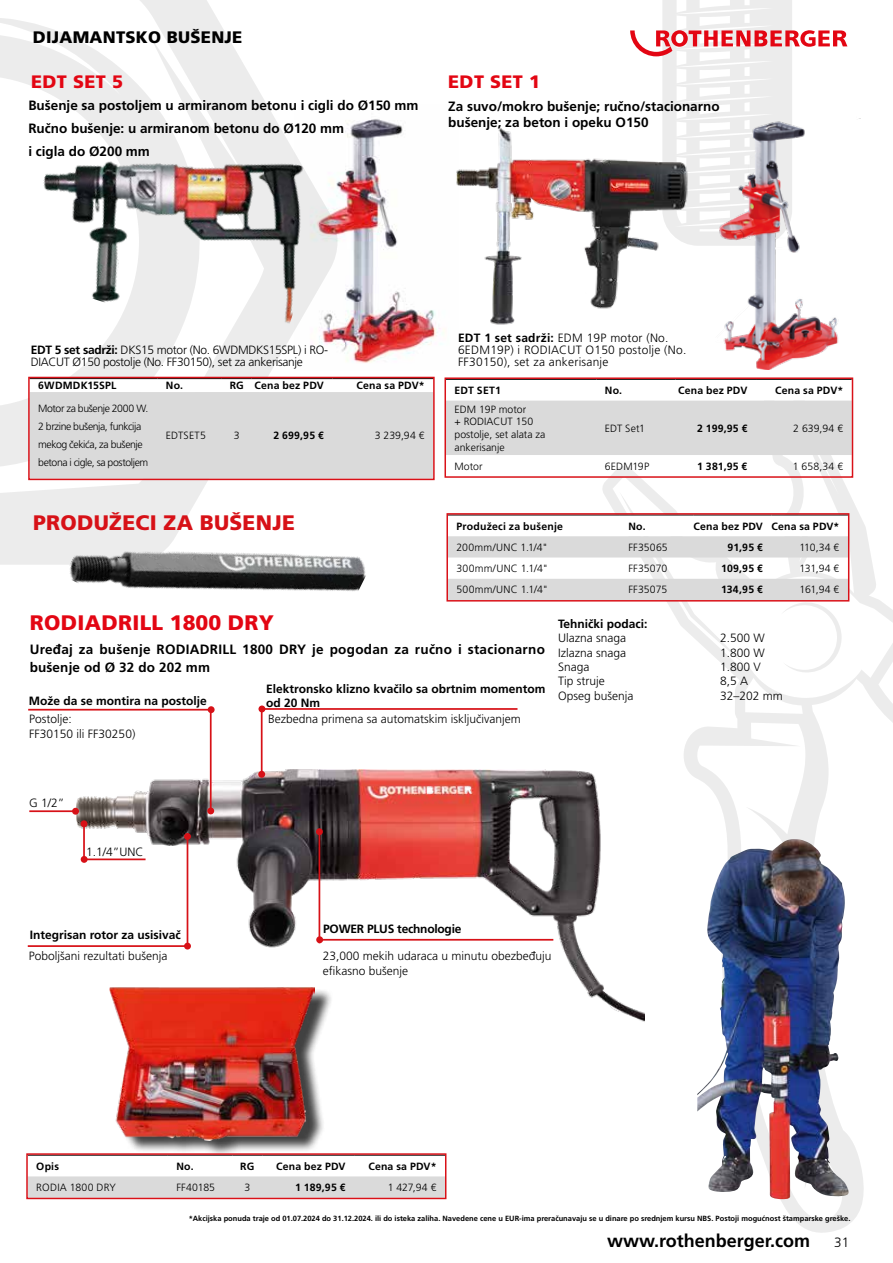
<style>
.page{position:relative;width:893px;height:1263px;background:#fff}
.page>*{position:absolute;margin:0;border:0;box-sizing:border-box;transform-origin:0 0}
.t1{font:21px "Frutiger CE Black";letter-spacing:.015em;color:#d71117}
.t2{font:21px "Frutiger CE Black";letter-spacing:.015em;color:#e30613}
.t3{font:700 18px "Frutiger CE";color:#000}
.t4{font:18px "Frutiger CE Black";letter-spacing:.02em;color:#e30613}
.t5{font:16.65px "Frutiger CE Black";letter-spacing:.015em;color:#000}
.t6{font:700 13.5px/23px "Frutiger CE";color:#000}
.t7{font:700 13.5px/18px "Frutiger CE";letter-spacing:.02em;color:#000}
.t8{font:13.5px "Frutiger CE Light";color:#000}
.t9{font:12px/14.4px "Frutiger CE Light";color:#000}
.t10{font:700 12px/14.4px "Frutiger CE";color:#000}
.t11{font:12px/12px "Frutiger CE Light";letter-spacing:-.025em;color:#000}
.t12{font:12px/12px "Frutiger CE Light";letter-spacing:.02em;color:#000}
.t13{font:700 12px "Frutiger CE";letter-spacing:-.02em;color:#000}
.t14{font:700 10.5px "Frutiger CE";letter-spacing:.02em;color:#000}
.t15{font:10.5px/12.6px "Frutiger CE Light";color:#000}
.t16{font:10.5px/18px "Frutiger CE Light";letter-spacing:-.04em;color:#000}
.t17{font:10.5px "Frutiger CE Light";letter-spacing:.025em;color:#000}
.t18{font:700 7.5px "Frutiger CE";color:#000}
.s1{font-family:"Frutiger CE";font-weight:700}
</style>
<div class="page">
<svg style="left:652px;top:0;width:140px;height:246px;fill:#ececec"></svg>
<svg style="left:602px;top:383px;width:291px;height:850px"></svg>
<svg style="left:0;top:0;width:339px;height:565px"></svg>
<svg style="left:0;top:17px;width:200px;height:453px"></svg>
<svg style="left:630px;top:30px;width:217px;height:26px"></svg>
<img style="left:14px;top:92px;width:323px;height:266px">
<img style="left:295px;top:105px;width:150px;height:266px">
<img style="left:716px;top:117px;width:145px;height:252px">
<img style="left:456px;top:122px;width:241px;height:203px">
<svg style="left:31px;top:380px;width:401px;height:97px"></svg>
<div style="left:28px;top:377px;width:407px;height:103px;border:2px solid #d91118"></div>
<svg style="left:447px;top:383px;width:403px;height:72px"></svg>
<div style="left:444px;top:377px;width:409px;height:101px;border:2px solid #d91118"></div>
<img style="left:64px;top:443px;width:308px;height:148px">
<div style="left:114px;top:988px;width:219px;height:168px;background:#000;opacity:.75"></div>
<img style="left:114px;top:1031px;width:201px;height:109px">
<img style="left:77px;top:769px;width:567px;height:262px">
<hr style="left:187px;top:836px;width:1px;height:112px;background:#d71117">
<div style="left:184px;top:833px;width:7px;height:7px;background:#d71117;border-radius:50%"></div>
<hr style="left:28px;top:945px;width:159px;height:2px;background:#d71117">
<div style="left:184px;top:943px;width:7px;height:6px;background:#d71117;border-radius:50%"></div>
<hr style="left:319px;top:832px;width:1px;height:111px;background:#d71117">
<div style="left:316px;top:828px;width:7px;height:7px;background:#d71117;border-radius:50%"></div>
<hr style="left:320px;top:939px;width:233px;height:2px;background:#d71117">
<div style="left:316px;top:936px;width:7px;height:7px;background:#d71117;border-radius:50%"></div>
<hr style="left:261px;top:710px;width:2px;height:64px;background:#d71117">
<div style="left:258px;top:771px;width:7px;height:7px;background:#d71117;border-radius:50%"></div>
<hr style="left:262px;top:708px;width:255px;height:2px;background:#d71117">
<div style="left:258px;top:705px;width:7px;height:7px;background:#d71117;border-radius:50%"></div>
<hr style="left:28px;top:709px;width:183px;height:1px;background:#d71117">
<div style="left:208px;top:706px;width:7px;height:7px;background:#d71117;border-radius:50%"></div>
<hr style="left:210px;top:710px;width:2px;height:101px;background:#d71117">
<div style="left:207px;top:807px;width:7px;height:7px;background:#d71117;border-radius:50%"></div>
<hr style="left:83px;top:824px;width:2px;height:37px;background:#d71117">
<div style="left:81px;top:820px;width:6px;height:7px;background:#d71117;border-radius:50%"></div>
<hr style="left:84px;top:858px;width:62px;height:2px;background:#d71117">
<div style="left:81px;top:856px;width:7px;height:7px;background:#d71117;border-radius:50%"></div>
<hr style="left:29px;top:810px;width:47px;height:2px;background:#d71117">
<div style="left:72px;top:808px;width:7px;height:7px;background:#d71117;border-radius:50%"></div>
<div style="left:29px;top:1176px;width:414px;height:20px;background:#dadada"></div>
<div style="left:26px;top:1153px;width:420px;height:46px;border:2px solid #d91118"></div>
<img style="left:697px;top:839px;width:152px;height:360px">
<svg style="left:448px;top:491px;width:400px;height:182px"></svg>
<div style="left:446px;top:513px;width:403px;height:88px;border:2px solid #d91118"></div>
<h3 class="t5" style="left:33px;top:28px;width:211px">DIJAMANTSKO BUŠENJE</h3>
<h2 class="t4" style="left:31px;top:72px;width:93px">EDT SET 5</h2>
<p class="t6" style="left:28px;top:94px;width:392px">Bušenje sa postoljem u armiranom betonu i cigli do Ø150 mm<br>Ručno bušenje: u armiranom betonu do Ø120 mm<br>i cigla do Ø200 mm</p>
<h2 class="t4" style="left:448px;top:72px;width:93px">EDT SET 1</h2>
<p class="t6" style="left:448px;top:98px;width:273px;line-height:16.5px">Za suvo/mokro bušenje; ručno/stacionarno bušenje; za beton i opeku O150</p>
<p class="t11" style="left:31px;top:344px;width:299px"><span class="s1">EDT 5 set sadrži:</span> DKS15 motor (No. 6WDMDKS15SPL) i RO-<br>DIACUT Ø150 postolje (No. FF30150), set za ankerisanje</p>
<p class="t14" style="left:38px;top:380px;width:80px">6WDMDK15SPL</p>
<p class="t14" style="left:166px;top:380px;width:19px">No.</p>
<p class="t14" style="left:230px;top:380px;width:96px">RG Cena bez PDV</p>
<p class="t14" style="left:356px;top:380px;width:70px">Cena sa PDV*</p>
<p class="t16" style="left:38px;top:400px;width:112px">Motor za bušenje 2000 W.<br>2 brzine bušenja, funkcija mekog čekića, za bušenje betona i cigle, sa postoljem</p>
<p class="t15" style="left:166px;top:429px;width:41px">EDTSET5</p>
<p class="t15" style="left:234px;top:429px;width:7px">3</p>
<p class="t14" style="left:273px;top:430px;width:52px">2 699,95 €</p>
<p class="t15" style="left:375px;top:429px;width:51px">3 239,94 €</p>
<p class="t12" style="left:458px;top:332px;width:230px"><span class="s1">EDT 1 set sadrži:</span> EDM 19P motor (No.<br>6EDM19P) i RODIACUT O150 postolje (No.<br>FF30150), set za ankerisanje</p>
<p class="t14" style="left:454px;top:384px;width:48px">EDT SET1</p>
<p class="t14" style="left:605px;top:384px;width:19px">No.</p>
<p class="t14" style="left:678px;top:384px;width:71px">Cena bez PDV</p>
<p class="t14" style="left:775px;top:384px;width:70px">Cena sa PDV*</p>
<p class="t15" style="left:454px;top:403px;width:93px">EDM 19P motor<br>+ RODIACUT 150 postolje, set alata za ankerisanje</p>
<p class="t15" style="left:605px;top:422px;width:42px">EDT Set1</p>
<p class="t14" style="left:697px;top:422px;width:52px">2 199,95 €</p>
<p class="t15" style="left:793px;top:422px;width:51px">2 639,94 €</p>
<p class="t15" style="left:454px;top:460px;width:30px">Motor</p>
<p class="t15" style="left:605px;top:460px;width:46px">6EDM19P</p>
<p class="t14" style="left:697px;top:460px;width:52px">1 381,95 €</p>
<p class="t15" style="left:793px;top:460px;width:52px">1 658,34 €</p>
<h1 class="t1" style="left:33px;top:511px;width:263px">PRODUŽECI ZA BUŠENJE</h1>
<p class="t14" style="left:456px;top:520px;width:108px">Produžeci za bušenje</p>
<p class="t14" style="left:628px;top:520px;width:19px">No.</p>
<p class="t14" style="left:694px;top:520px;width:147px">Cena bez PDV Cena sa PDV*</p>
<p class="t17" style="left:456px;top:541px;width:93px">200mm/UNC 1.1/4"</p>
<p class="t15" style="left:628px;top:541px;width:41px">FF35065</p>
<p class="t14" style="left:727px;top:541px;width:37px">91,95 €</p>
<p class="t15" style="left:799px;top:541px;width:42px">110,34 €</p>
<p class="t17" style="left:456px;top:562px;width:93px">300mm/UNC 1.1/4"</p>
<p class="t15" style="left:628px;top:562px;width:40px">FF35070</p>
<p class="t14" style="left:721px;top:562px;width:43px">109,95 €</p>
<p class="t15" style="left:799px;top:562px;width:41px">131,94 €</p>
<p class="t17" style="left:456px;top:584px;width:93px">500mm/UNC 1.1/4"</p>
<p class="t15" style="left:628px;top:583px;width:40px">FF35075</p>
<p class="t14" style="left:721px;top:584px;width:43px">134,95 €</p>
<p class="t15" style="left:799px;top:583px;width:41px">161,94 €</p>
<h1 class="t2" style="left:30px;top:611px;width:246px">RODIADRILL 1800 DRY</h1>
<p class="t7" style="left:30px;top:640px;width:517px">Uređaj za bušenje RODIADRILL 1800 DRY je pogodan za ručno i stacionarno bušenje od Ø 32 do 202 mm</p>
<p class="t10" style="left:29px;top:694px;width:180px">Može da se montira na postolje</p>
<p class="t9" style="left:29px;top:712px;width:108px">Postolje:<br>FF30150 ili FF30250)</p>
<p class="t10" style="left:266px;top:681px;width:281px">Elektronsko klizno kvačilo sa obrtnim momentom od 20 Nm</p>
<p class="t9" style="left:268px;top:712px;width:254px">Bezbedna primena sa automatskim isključivanjem</p>
<p class="t10" style="left:558px;top:616px;width:91px">Tehnički podaci:</p>
<p class="t9" style="left:558px;top:631px;width:70px">Ulazna snaga</p>
<p class="t9" style="left:720px;top:631px;width:46px">2.500 W</p>
<p class="t9" style="left:558px;top:645px;width:70px">Izlazna snaga</p>
<p class="t9" style="left:720px;top:645px;width:46px">1.800 W</p>
<p class="t9" style="left:558px;top:659px;width:33px">Snaga</p>
<p class="t9" style="left:720px;top:659px;width:42px">1.800 V</p>
<p class="t9" style="left:558px;top:674px;width:48px">Tip struje</p>
<p class="t9" style="left:720px;top:674px;width:30px">8,5 A</p>
<p class="t9" style="left:558px;top:688px;width:77px">Opseg bušenja</p>
<p class="t9" style="left:720px;top:688px;width:64px">32–202 mm</p>
<p class="t9" style="left:29px;top:795px;width:37px">G 1/2”</p>
<p class="t9" style="left:86px;top:844px;width:59px">1.1/4”UNC</p>
<p class="t13" style="left:323px;top:922px;width:140px">POWER PLUS technologie</p>
<p class="t10" style="left:30px;top:927px;width:153px">Integrisan rotor za usisivač</p>
<p class="t9" style="left:29px;top:949px;width:140px">Poboljšani rezultati bušenja</p>
<p class="t9" style="left:323px;top:949px;width:230px">23,000 mekih udaraca u minutu obezbeđuju efikasno bušenje</p>
<p class="t14" style="left:36px;top:1160px;width:24px">Opis</p>
<p class="t14" style="left:176px;top:1160px;width:19px">No.</p>
<p class="t14" style="left:240px;top:1160px;width:16px">RG</p>
<p class="t14" style="left:276px;top:1160px;width:71px">Cena bez PDV</p>
<p class="t14" style="left:368px;top:1160px;width:70px">Cena sa PDV*</p>
<p class="t17" style="left:36px;top:1181px;width:81px">RODIA 1800 DRY</p>
<p class="t15" style="left:176px;top:1181px;width:40px">FF40185</p>
<p class="t15" style="left:244px;top:1181px;width:7px">3</p>
<p class="t14" style="left:295px;top:1181px;width:52px">1 189,95 €</p>
<p class="t15" style="left:388px;top:1181px;width:50px">1 427,94 €</p>
<p class="t18" style="left:189px;top:1214px;width:663px">*Akcijska ponuda traje od 01.07.2024 do 31.12.2024. ili do isteka zaliha. Navedene cene u EUR-ima preračunavaju se u dinare po srednjem kursu NBS. Postoji mogućnost štamparske greške.</p>
<h2 class="t3" style="left:607px;top:1230px;width:205px">www.rothenberger.com</h2>
<p class="t8" style="left:834px;top:1234px;width:17px">31</p>
</div>
